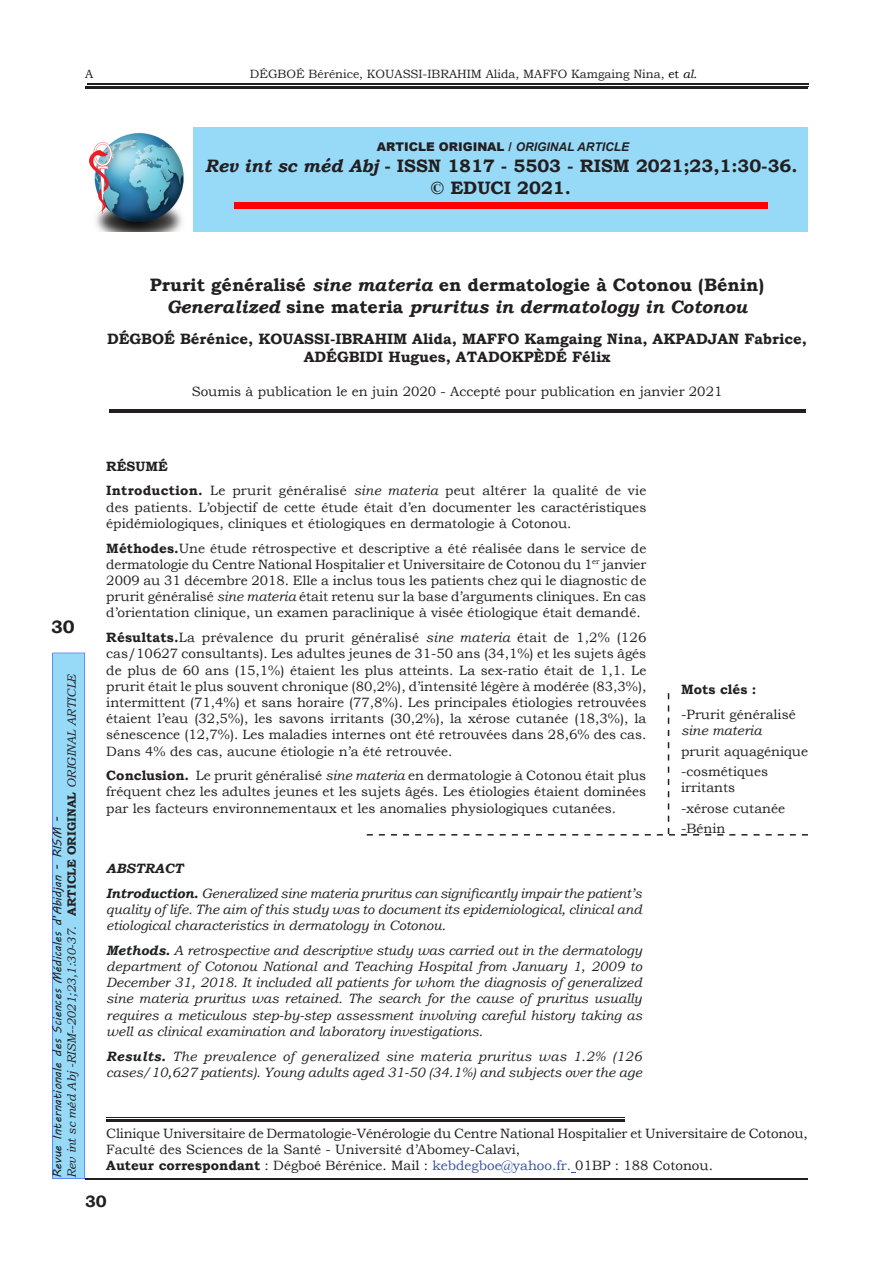
<style>
.page{position:relative;width:893px;height:1263px;background:#fff}
.page>*{position:absolute;margin:0;border:0;box-sizing:border-box;transform-origin:0 0}
.t1{font:700 18px/21.6px "Bookman Old Style";color:#231f20;text-align:center}
.t2{font:700 16.5px "Bookman Old Style";color:#231f20}
.t3{font:700 15px/18px "Bookman Old Style";color:#231f20;text-align:center}
.t4{font:13.5px/16.2px "Bookman Old Style";color:#231f20}
.t5{font:italic 13.5px/16.2px "Bookman Old Style";color:#1f2020}
.t6{font:italic 13.5px/24.8px "Bookman Old Style";letter-spacing:-.01em;color:#231f20}
.t7{font:700 13.5px "Bookman Old Style";color:#231f20}
.t8{font:italic 12px "Bookman Old Style";color:#231f20}
.t9{font:12px "Bookman Old Style";color:#231f20}
.t10{font:12px "MV Boli";letter-spacing:-.01em;color:#231f20}
.t11{font:900 12px "Arial";color:#231f20}
.s1{color:#000}
.s2{font-style:italic;color:#000}
.s3{font-weight:700;font-style:italic}
.s4{font-style:italic}
.s5{font-weight:700;font-style:normal}
.s6{font-weight:700}
.s7{font-weight:700;color:#1f2020}
.s8{color:#1f2020}
.s9{color:#231f20}
.s10{color:#3853a3}
</style>
<div class="page">
<hr style="left:87px;top:83px;width:722px;height:1px;background:#231f20">
<hr style="left:87px;top:84px;width:722px;height:1px;background:#231f20">
<hr style="left:87px;top:86px;width:722px;height:1px;background:#231f20">
<hr style="left:85px;top:86px;width:723px;height:1px;background:#231f20">
<hr style="left:85px;top:87px;width:723px;height:1px;background:#231f20">
<hr style="left:85px;top:88px;width:723px;height:1px;background:#231f20">
<hr style="left:85px;top:1178px;width:723px;height:1px;background:#231f20">
<div style="left:53px;top:653px;width:32px;height:526px;background:#97daf8"></div>
<svg style="left:657px;top:828px;width:18px;height:7px"></svg>
<hr style="left:106px;top:1117px;width:519px;height:1px;background:#231f20">
<hr style="left:106px;top:1119px;width:519px;height:3px;background:#231f20">
<img style="left:96px;top:128px;width:98px;height:104px">
<svg style="left:89px;top:142px;width:23px;height:72px"></svg>
<div style="left:194px;top:128px;width:614px;height:104px;background:#97daf8"></div>
<div style="left:234px;top:202px;width:534px;height:6px;background:#f00"></div>
<hr style="left:109px;top:409px;width:696px;height:3px;background:#231f20">
<p class="t9" style="left:85px;top:66px;width:10px">A</p>
<p class="t9" style="left:250px;top:66px;width:449px">DÉGBOÉ Bérénice, KOUASSI-IBRAHIM Alida, MAFFO Kamgaing Nina, <span class="s1">et</span> <span class="s2">al.</span></p>
<p class="t11" style="left:377px;top:138px;width:254px">ARTICLE ORIGINAL / <span class="s3">ORIGINAL ARTICLE</span></p>
<h1 class="t1" style="left:205px;top:155px;width:594px"><span class="s4">Rev int sc méd Abj</span> - ISSN 1817 - 5503 - RISM 2021;23,1:30-36. © EDUCI 2021.</h1>
<h1 class="t1" style="left:51px;top:616px;width:25px">30</h1>
<p class="t8" style="left:64px;top:1178px;width:506px;rotate:-90deg">Rev int sc méd Abj -RISM--2021;23,1:30-37. <span class="s5">ARTICLE ORIGINAL</span> ORIGINAL ARTICLE</p>
<p class="t10" style="left:49px;top:1178px;width:363px;rotate:-90deg">Revue Internationale des Sciences Médicales d’Abidjan - RISM -</p>
<h1 class="t1" style="left:150px;top:274px;width:616px">Prurit généralisé <span class="s4">sine materia</span> en dermatologie à Cotonou (Bénin)<br><span class="s4">Generalized</span> sine materia <span class="s4">pruritus in dermatology in Cotonou</span></h1>
<p class="t3" style="left:107px;top:329px;width:701px">DÉGBOÉ Bérénice, KOUASSI-IBRAHIM Alida, MAFFO Kamgaing Nina, AKPADJAN Fabrice,<br>ADÉGBIDI Hugues, ATADOKPÈDÉ Félix</p>
<p class="t4" style="left:192px;top:383px;width:532px">Soumis à publication le en juin 2020 - Accepté pour publication en janvier 2021</p>
<p class="t4" style="left:106px;top:454px;width:542px;line-height:24.8px"><span class="s6">RÉSUMÉ<br>Introduction.</span> Le prurit généralisé <span class="s4">sine materia</span> peut altérer la qualité de vie</p>
<p class="t4" style="left:106px;top:499px;width:542px">des patients. L’objectif de cette étude était d’en documenter les caractéristiques épidémiologiques, cliniques et étiologiques en dermatologie à Cotonou.</p>
<p class="t4" style="left:106px;top:540px;width:542px;text-align:justify"><span class="s6">Méthodes.</span>Une étude rétrospective et descriptive a été réalisée dans le service de dermatologie du Centre National Hospitalier et Universitaire de Cotonou du 1<sup>er</sup> janvier 2009 au 31 décembre 2018. Elle a inclus tous les patients chez qui le diagnostic de prurit généralisé <span class="s4">sine materia</span> était retenu sur la base d’arguments cliniques. En cas d’orientation clinique, un examen paraclinique à visée étiologique était demandé.</p>
<p class="t4" style="left:106px;top:629px;width:542px;text-align:justify"><span class="s6">Résultats.</span>La prévalence du prurit généralisé <span class="s4">sine materia</span> était de 1,2% (126 cas/10627 consultants). Les adultes jeunes de 31-50 ans (34,1%) et les sujets âgés de plus de 60 ans (15,1%) étaient les plus atteints. La sex-ratio était de 1,1. Le prurit était le plus souvent chronique (80,2%), d’intensité légère à modérée (83,3%), intermittent (71,4%) et sans horaire (77,8%). Les principales étiologies retrouvées étaient l’eau (32,5%), les savons irritants (30,2%), la xérose cutanée (18,3%), la sénescence (12,7%). Les maladies internes ont été retrouvées dans 28,6% des cas.<br>Dans 4% des cas, aucune étiologie n’a été retrouvée.</p>
<p class="t4" style="left:106px;top:768px;width:541px;text-align:justify"><span class="s6">Conclusion.</span> Le prurit généralisé <span class="s4">sine materia</span> en dermatologie à Cotonou était plus fréquent chez les adultes jeunes et les sujets âgés. Les étiologies étaient dominées par les facteurs environnementaux et les anomalies physiologiques cutanées.</p>
<p class="t6" style="left:106px;top:856px;width:537px"><span class="s6">ABSTRACT<br></span><span class="s7">Introduction.</span> <span class="s8">Generalized sine materia pruritus</span> can significantly impair the patient’s</p>
<p class="t5" style="left:106px;top:901px;width:537px"><span class="s9">quality of life.</span> The aim of this study was to document its epidemiological, clinical and etiological characteristics in dermatology in Cotonou.</p>
<p class="t5" style="left:106px;top:942px;width:537px;text-align:justify"><span class="s6">Methods.</span> A retrospective and descriptive study was carried out in the dermatology department of Cotonou National and Teaching Hospital from January 1, 2009 to December 31, 2018. It included all patients for whom the diagnosis of generalized sine materia pruritus was retained. <span class="s9">The search for the cause of pruritus usually requires a meticulous step-by-step assessment involving careful history taking as well as clinical examination and laboratory investigations.</span></p>
<p class="t5" style="left:106px;top:1048px;width:537px"><span class="s6">Results.</span> The prevalence of generalized sine materia pruritus was 1.2% (126 cases/10,627 patients). Young adults aged 31-50 (34.1%) and subjects over the age</p>
<p class="t7" style="left:681px;top:680px;width:77px">Mots clés :</p>
<p class="t4" style="left:681px;top:706px;width:116px">-Prurit généralisé</p>
<p class="t6" style="left:681px;top:718px;width:82px">sine materia</p>
<p class="t4" style="left:681px;top:741px;width:128px;line-height:20.5px">prurit aquagénique -cosmétiques</p>
<p class="t4" style="left:681px;top:778px;width:105px;line-height:20.5px">irritants -xérose cutanée -Bénin</p>
<p class="t4" style="left:106px;top:1125px;width:703px">Clinique Universitaire de Dermatologie-Vénérologie du Centre National Hospitalier et Universitaire de Cotonou,<br>Faculté des Sciences de la Santé - Université d’Abomey-Calavi,<br><span class="s6">Auteur correspondant</span> : Dégboé Bérénice. Mail : <span class="s10">kebdegboe@yahoo.fr.</span> 01BP : 188 Cotonou.</p>
<p class="t2" style="left:85px;top:1189px;width:23px">30</p>
</div>
